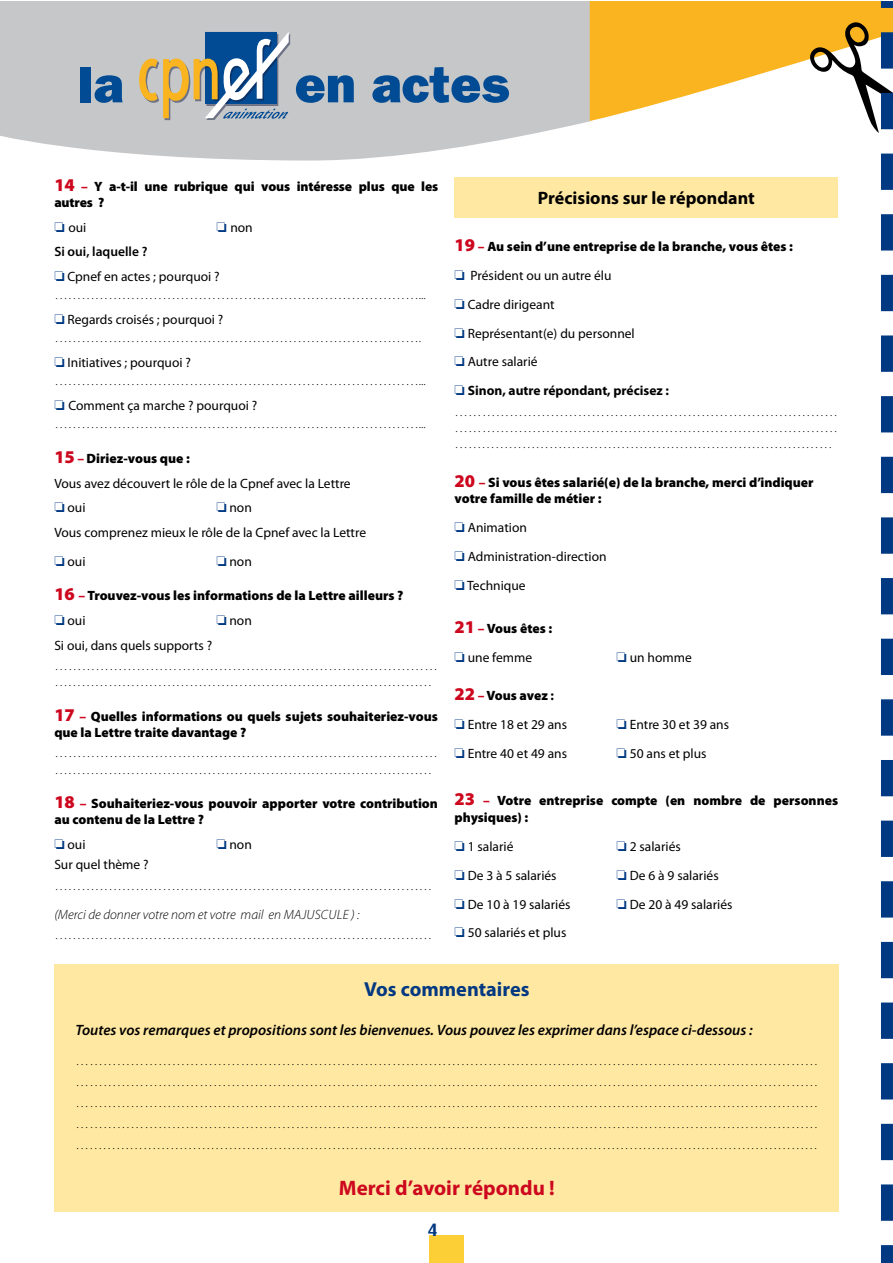
<style>
.page{position:relative;width:893px;height:1263px;background:#fff}
.page>*{position:absolute;margin:0;border:0;box-sizing:border-box;transform-origin:0 0}
.t1{font:700 21px "Myriad Pro";color:#cd071e}
.t2{font:700 20.25px "Myriad Pro";color:#003882}
.t3{font:700 18px "Myriad Pro";color:#000}
.t4{font:700 18px "Dax";color:#003882}
.t5{font:italic 600 15px "Myriad Pro";color:#000}
.t6{font:300 13.5px/16.2px "Myriad Pro";color:#000}
.t7{font:13.5px/29px "Myriad Pro";color:#000}
.t8{font:900 13.5px/16.2px "Myriad Pro";color:#000}
.t9{font:italic 300 13.5px "Myriad Pro";color:#000}
.t10{font:700 13.5px "Myriad Pro";color:#000}
.t11{font:600 13.5px "Myriad Pro";color:#000}
.s1{font-size:18px;color:#cd071e}
.s2{color:#cd071e}
.s3{font-weight:400}
.s4{font-weight:900;font-size:18px;color:#cd071e}
.s5{font-weight:900;color:#cd071e}
.s6{font-weight:900}
.s7{font-weight:700}
</style>
<div class="page">
<div style="left:429px;top:1235px;width:35px;height:28px;background:#fdcf37"></div>
<svg style="left:0;top:1px;width:590px;height:160px;fill:#c6c7c9"></svg>
<div style="left:81px;top:67px;width:10px;height:35px;background:#004b93"></div>
<svg style="left:95px;top:75px;width:28px;height:28px"></svg>
<svg style="left:296px;top:75px;width:58px;height:28px"></svg>
<svg style="left:372px;top:67px;width:137px;height:36px"></svg>
<svg style="left:139px;top:32px;width:151px;height:88px"></svg>
<div style="left:455px;top:177px;width:383px;height:41px;background:#ffe8a1"></div>
<div style="left:54px;top:964px;width:785px;height:248px;background:#ffe8a1"></div>
<svg style="left:590px;top:1px;width:302px;height:1262px"></svg>
<p class="t8" style="left:54px;top:177px;width:385px"><span class="s1">14</span> <span class="s2">–</span> Y a-t-il une rubrique qui vous intéresse plus que les autres ?</p>
<p class="t7" style="left:68px;top:212px;width:20px">oui</p>
<p class="t7" style="left:230px;top:212px;width:24px">non</p>
<p class="t11" style="left:54px;top:243px;width:95px">Si oui, laquelle ?</p>
<p class="t7" style="left:67px;top:262px;width:154px">Cpnef en actes ; pourquoi ?</p>
<p class="t6" style="left:54px;top:287px;width:373px">………………………………………………………………………...</p>
<p class="t7" style="left:67px;top:305px;width:157px">Regards croisés ; pourquoi ?</p>
<p class="t6" style="left:54px;top:330px;width:368px">……………………………………………………………………….</p>
<p class="t7" style="left:67px;top:348px;width:125px">Initiatives ; pourquoi ?</p>
<p class="t6" style="left:54px;top:373px;width:373px">………………………………………………………………………...</p>
<p class="t7" style="left:68px;top:391px;width:190px">Comment ça marche ? pourquoi ?</p>
<p class="t6" style="left:54px;top:416px;width:373px">………………………………………………………………………...</p>
<p class="t8" style="left:54px;top:450px;width:137px"><span class="s1">15</span> <span class="s2">–</span> Diriez-vous que :</p>
<p class="t7" style="left:54px;top:468px;width:298px">Vous avez découvert le rôle de la Cpnef avec la Lettre</p>
<p class="t7" style="left:67px;top:493px;width:20px">oui</p>
<p class="t7" style="left:54px;top:495px;width:313px;line-height:24.8px;text-indent:175px">non<br>Vous comprenez mieux le rôle de la Cpnef avec la Lettre</p>
<p class="t7" style="left:67px;top:547px;width:20px">oui</p>
<p class="t7" style="left:229px;top:547px;width:24px">non</p>
<p class="t8" style="left:67px;top:583px;width:338px;line-height:24.8px;text-indent:-13px"><span class="s1">16</span> <span class="s2">–</span> Trouvez-vous les informations de la Lettre ailleurs ? <span class="s3">oui</span></p>
<p class="t7" style="left:229px;top:606px;width:24px">non</p>
<p class="t7" style="left:54px;top:630px;width:159px">Si oui, dans quels supports ?</p>
<p class="t6" style="left:54px;top:657px;width:385px">………………………………………………………………………… …………………………………………………………………………</p>
<p class="t8" style="left:54px;top:707px;width:385px"><span class="s1">17</span> <span class="s2">–</span> Quelles informations ou quels sujets souhaiteriez-vous que la Lettre traite davantage ?</p>
<p class="t6" style="left:54px;top:745px;width:385px">………………………………………………………………………… …………………………………………………………………………</p>
<p class="t8" style="left:54px;top:795px;width:385px"><span class="s1">18</span> <span class="s2">–</span> Souhaiteriez-vous pouvoir apporter votre contribution au contenu de la Lettre ?</p>
<p class="t7" style="left:67px;top:829px;width:20px">oui</p>
<p class="t7" style="left:229px;top:829px;width:24px">non</p>
<p class="t7" style="left:54px;top:850px;width:96px">Sur quel thème ?</p>
<p class="t6" style="left:54px;top:877px;width:380px">…………………………………………………………………………</p>
<p class="t9" style="left:54px;top:906px;width:307px">(Merci de donner votre nom et votre mail en MAJUSCULE ) :</p>
<p class="t6" style="left:54px;top:926px;width:380px">…………………………………………………………………………</p>
<h3 class="t3" style="left:538px;top:186px;width:218px">Précisions sur le répondant</h3>
<p class="t7" style="left:468px;top:231px;width:327px;text-indent:-13px"><span class="s4">19</span> <span class="s5">–</span> <span class="s6">Au sein d’une entreprise de la branche, vous êtes :<br></span>Président ou un autre élu<br>Cadre dirigeant<br>Représentant(e) du personnel<br>Autre salarié</p>
<p class="t10" style="left:468px;top:382px;width:203px">Sinon, autre répondant, précisez :</p>
<p class="t6" style="left:455px;top:403px;width:385px;text-align:justify">………………………………………………………………………… ………………………………………………………………………… …………………………………………………………………………</p>
<p class="t8" style="left:455px;top:474px;width:361px"><span class="s1">20</span> <span class="s2">–</span> Si vous êtes salarié(e) de la branche, merci d’indiquer votre famille de métier :</p>
<p class="t7" style="left:467px;top:513px;width:141px">Animation<br>Administration-direction<br>Technique</p>
<p class="t8" style="left:455px;top:613px;width:99px;line-height:29px;text-align:center"><span class="s1">21</span> <span class="s2">–</span> Vous êtes : <span class="s3">une femme</span></p>
<p class="t7" style="left:630px;top:642px;width:63px">un homme</p>
<p class="t7" style="left:468px;top:681px;width:101px;text-indent:-13px"><span class="s4">22</span> <span class="s5">–</span> <span class="s6">Vous avez</span> <span class="s7">:<br></span>Entre 18 et 29 ans</p>
<p class="t7" style="left:630px;top:710px;width:101px">Entre 30 et 39 ans</p>
<p class="t7" style="left:468px;top:739px;width:101px">Entre 40 et 49 ans</p>
<p class="t7" style="left:630px;top:739px;width:78px">50 ans et plus</p>
<p class="t8" style="left:455px;top:792px;width:385px"><span class="s1">23</span> <span class="s2">–</span> Votre entreprise compte (en nombre de personnes physiques) :</p>
<p class="t7" style="left:468px;top:831px;width:47px">1 salarié</p>
<p class="t7" style="left:630px;top:831px;width:53px">2 salariés</p>
<p class="t7" style="left:468px;top:860px;width:90px">De 3 à 5 salariés</p>
<p class="t7" style="left:630px;top:860px;width:90px">De 6 à 9 salariés</p>
<p class="t7" style="left:468px;top:889px;width:104px">De 10 à 19 salariés</p>
<p class="t7" style="left:630px;top:889px;width:104px">De 20 à 49 salariés</p>
<p class="t7" style="left:468px;top:918px;width:100px">50 salariés et plus</p>
<h2 class="t2" style="left:364px;top:976px;width:167px">Vos commentaires</h2>
<p class="t5" style="left:76px;top:1020px;width:679px">Toutes vos remarques et propositions sont les bienvenues. Vous pouvez les exprimer dans l’espace ci-dessous :</p>
<p class="t6" style="left:76px;top:1049px;width:744px;line-height:21px;text-align:justify">……………………………………………………………………………………………………………………………………………… ……………………………………………………………………………………………………………………………………………… ……………………………………………………………………………………………………………………………………………… ……………………………………………………………………………………………………………………………………………… …………………………………………………………………………………………………………………………………………………</p>
<h1 class="t1" style="left:339px;top:1174px;width:217px">Merci d’avoir répondu !</h1>
<h3 class="t4" style="left:427px;top:1219px;width:12px">4</h3>
</div>
